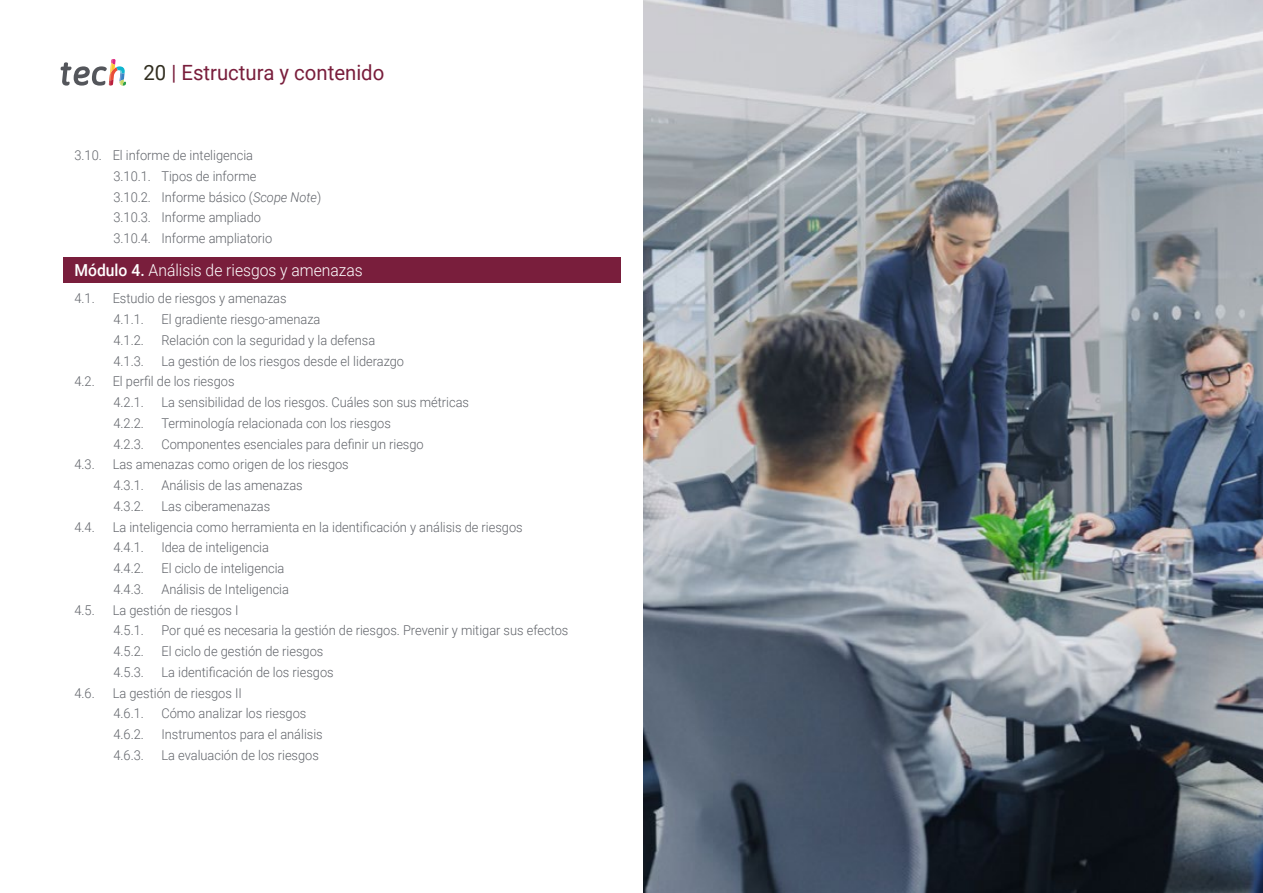
<style>
.page{position:relative;width:1263px;height:893px;background:#fff}
.page>*{position:absolute;margin:0;border:0;box-sizing:border-box;transform-origin:0 0}
.t1{font:21px "Roboto";color:#791e3c}
.t2{font:300 16.5px "Roboto";color:#fff;scale:.95 1}
.t3{font:300 13.5px/20.7px "Roboto";color:#61646a;scale:.95 1}
.s1{color:#312e20}
.s2{font-style:italic}
.s3{font-weight:500}
</style>
<div class="page">
<div style="left:63px;top:257px;width:558px;height:25px;background:#791e3c"></div>
<svg style="left:61px;top:59px;width:65px;height:27px"></svg>
<img style="left:643px;top:0;width:620px;height:893px">
<h1 class="t1" style="left:144px;top:57px;width:242px"><span class="s1">20</span> | Estructura y contenido</h1>
<p class="t3" style="left:113px;top:144px;width:220px;text-indent:-39px">3.10. El informe de inteligencia<br>3.10.1. Tipos de informe<br>3.10.2. Informe básico (<span class="s2">Scope Note</span>)<br>3.10.3. Informe ampliado<br>3.10.4. Informe ampliatorio</p>
<p class="t2" style="left:74px;top:259px;width:305px"><span class="s3">Módulo 4.</span> Análisis de riesgos y amenazas</p>
<p class="t3" style="left:74px;top:288px;width:23px">4.1.</p>
<p class="t3" style="left:113px;top:288px;width:185px">Estudio de riesgos y amenazas<br>4.1.1.</p>
<p class="t3" style="left:161px;top:308px;width:169px">El gradiente riesgo-amenaza</p>
<p class="t3" style="left:113px;top:329px;width:34px">4.1.2.</p>
<p class="t3" style="left:161px;top:329px;width:227px">Relación con la seguridad y la defensa</p>
<p class="t3" style="left:113px;top:350px;width:34px">4.1.3.</p>
<p class="t3" style="left:161px;top:350px;width:257px">La gestión de los riesgos desde el liderazgo</p>
<p class="t3" style="left:74px;top:371px;width:23px">4.2.</p>
<p class="t3" style="left:113px;top:371px;width:130px">El perfil de los riesgos<br>4.2.1.</p>
<p class="t3" style="left:161px;top:391px;width:325px">La sensibilidad de los riesgos. Cuáles son sus métricas</p>
<p class="t3" style="left:113px;top:412px;width:34px">4.2.2.</p>
<p class="t3" style="left:161px;top:412px;width:243px">Terminología relacionada con los riesgos</p>
<p class="t3" style="left:113px;top:433px;width:34px">4.2.3.</p>
<p class="t3" style="left:161px;top:433px;width:278px">Componentes esenciales para definir un riesgo</p>
<p class="t3" style="left:74px;top:454px;width:23px">4.3.</p>
<p class="t3" style="left:113px;top:454px;width:250px">Las amenazas como origen de los riesgos<br>4.3.1.</p>
<p class="t3" style="left:161px;top:474px;width:150px">Análisis de las amenazas</p>
<p class="t3" style="left:113px;top:495px;width:34px">4.3.2.</p>
<p class="t3" style="left:161px;top:495px;width:116px">Las ciberamenazas</p>
<p class="t3" style="left:74px;top:516px;width:23px">4.4.</p>
<p class="t3" style="left:113px;top:516px;width:433px">La inteligencia como herramienta en la identificación y análisis de riesgos<br>4.4.1.</p>
<p class="t3" style="left:161px;top:537px;width:115px">Idea de inteligencia</p>
<p class="t3" style="left:113px;top:557px;width:34px">4.4.2.</p>
<p class="t3" style="left:161px;top:557px;width:131px">El ciclo de inteligencia</p>
<p class="t3" style="left:113px;top:578px;width:34px">4.4.3.</p>
<p class="t3" style="left:161px;top:578px;width:136px">Análisis de Inteligencia</p>
<p class="t3" style="left:74px;top:599px;width:23px">4.5.</p>
<p class="t3" style="left:113px;top:599px;width:134px">La gestión de riesgos I<br>4.5.1.</p>
<p class="t3" style="left:161px;top:620px;width:430px">Por qué es necesaria la gestión de riesgos. Prevenir y mitigar sus efectos</p>
<p class="t3" style="left:113px;top:640px;width:34px">4.5.2.</p>
<p class="t3" style="left:161px;top:640px;width:172px">El ciclo de gestión de riesgos</p>
<p class="t3" style="left:113px;top:661px;width:34px">4.5.3.</p>
<p class="t3" style="left:161px;top:661px;width:183px">La identificación de los riesgos</p>
<p class="t3" style="left:74px;top:682px;width:23px">4.6.</p>
<p class="t3" style="left:113px;top:682px;width:138px">La gestión de riesgos II<br>4.6.1.</p>
<p class="t3" style="left:161px;top:703px;width:154px">Cómo analizar los riesgos</p>
<p class="t3" style="left:113px;top:723px;width:34px">4.6.2.</p>
<p class="t3" style="left:161px;top:723px;width:171px">Instrumentos para el análisis</p>
<p class="t3" style="left:113px;top:744px;width:34px">4.6.3.</p>
<p class="t3" style="left:161px;top:744px;width:167px">La evaluación de los riesgos</p>
</div>
